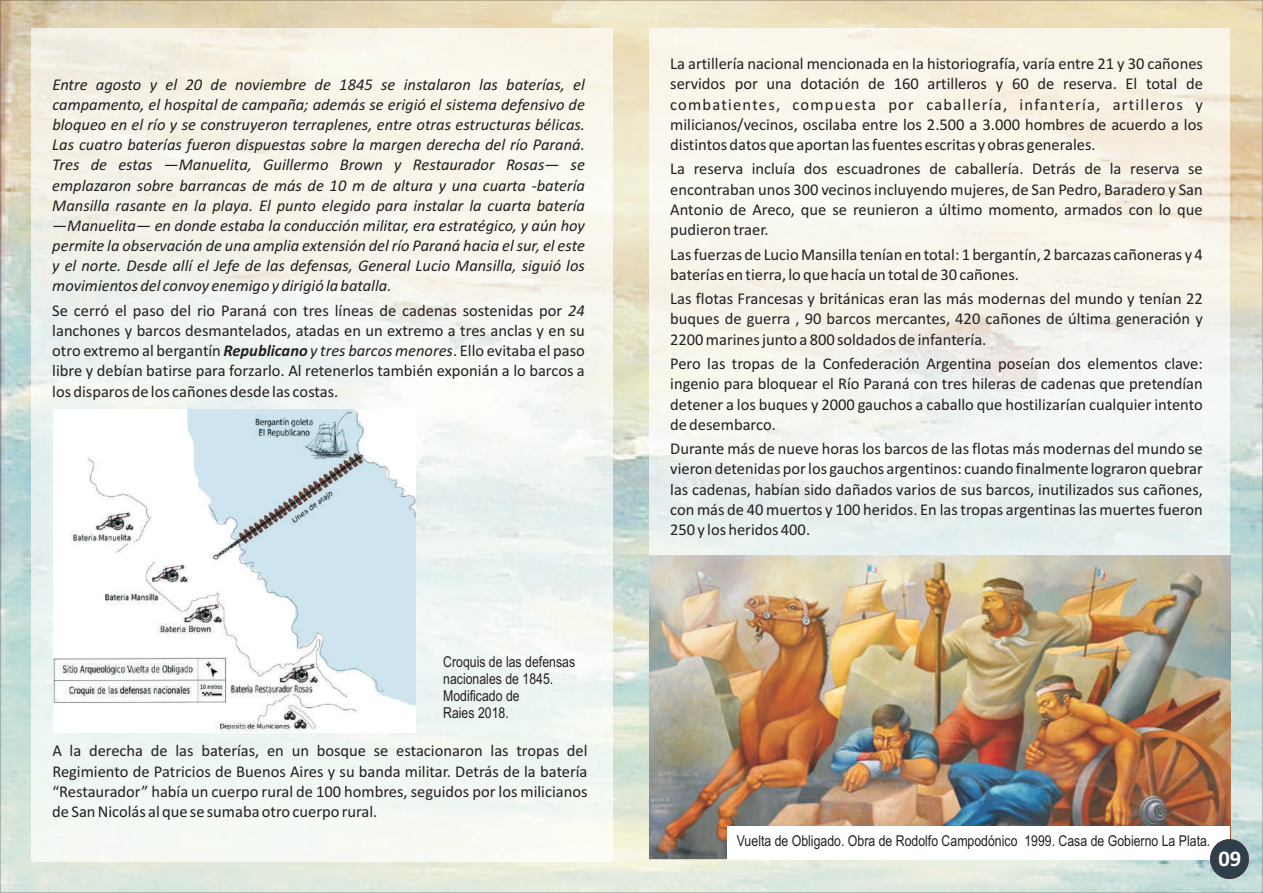
<style>
.page{position:relative;width:1263px;height:893px;background:#fff}
.page>*{position:absolute;margin:0;border:0;box-sizing:border-box;transform-origin:0 0}
.t1{font:700 22.5px "Calibri";color:#fff}
.t2{font:16.5px/20.1px "Calibri";color:#231f20;text-align:justify}
.t3{font:italic 16.5px/20.1px "Calibri";color:#231f20;text-align:justify}
.t4{font:15px/17px "Arial Narrow";color:#231f20}
.s1{font-style:italic}
.s2{font-weight:700;font-style:italic}
</style>
<div class="page">
<img style="left:0;top:0;width:1263px;height:893px">
<img style="left:32px;top:29px;width:580px;height:833px">
<img style="left:649px;top:29px;width:580px;height:526px">
<img style="left:649px;top:555px;width:581px;height:304px">
<div style="left:727px;top:826px;width:502px;height:33px;background:#fff"></div>
<div style="left:1210px;top:839px;width:39px;height:40px;background:#2e3f49;border-radius:50%"></div>
<img style="left:53px;top:409px;width:362px;height:323px">
<p class="t3" style="left:52px;top:76px;width:534px">Entre agosto y el 20 de noviembre de 1845 se instalaron las baterías, el campamento, el hospital de campaña; además se erigió el sistema defensivo de bloqueo en el río y se construyeron terraplenes, entre otras estructuras bélicas.<br>Las cuatro baterías fueron dispuestas sobre la margen derecha del río Paraná.<br>Tres de estas —Manuelita, Guillermo Brown y Restaurador Rosas— se emplazaron sobre barrancas de más de 10 m de altura y una cuarta -batería Mansilla rasante en la playa. El punto elegido para instalar la cuarta batería —Manuelita— en donde estaba la conducción militar, era estratégico, y aún hoy permite la observación de una amplia extensión del río Paraná hacia el sur, el este y el norte. Desde allí el Jefe de las defensas, General Lucio Mansilla, siguió los movimientos del convoy enemigo y dirigió la batalla.</p>
<p class="t2" style="left:52px;top:302px;width:534px">Se cerró el paso del rio Paraná con tres líneas de cadenas sostenidas por <span class="s1">24 </span>lanchones y barcos desmantelados, atadas en un extremo a tres anclas y en su otro extremo al bergantín <span class="s2">Republicano</span> <span class="s1">y tres barcos menores</span>. Ello evitaba el paso libre y debían batirse para forzarlo. Al retenerlos también exponián a lo barcos a los disparos de los cañones desde las costas.</p>
<p class="t4" style="left:443px;top:655px;width:133px">Croquis de las defensas nacionales de 1845.<br>Modificado de<br>Raies 2018.</p>
<p class="t2" style="left:52px;top:742px;width:537px">A la derecha de las baterías, en un bosque se estacionaron las tropas del Regimiento de Patricios de Buenos Aires y su banda militar. Detrás de la batería “Restaurador” había un cuerpo rural de 100 hombres, seguidos por los milicianos de San Nicolás al que se sumaba otro cuerpo rural.</p>
<p class="t2" style="left:670px;top:55px;width:534px">La artillería nacional mencionada en la historiografía, varía entre 21 y 30 cañones servidos por una dotación de 160 artilleros y 60 de reserva. El total de combatientes, compuesta por caballería, infantería, artilleros y milicianos/vecinos, oscilaba entre los 2.500 a 3.000 hombres de acuerdo a los distintos datos que aportan las fuentes escritas y obras generales.</p>
<p class="t2" style="left:670px;top:160px;width:534px">La reserva incluía dos escuadrones de caballería. Detrás de la reserva se encontraban unos 300 vecinos incluyendo mujeres, de San Pedro, Baradero y San Antonio de Areco, que se reunieron a último momento, armados con lo que pudieron traer.</p>
<p class="t2" style="left:670px;top:245px;width:534px">Las fuerzas de Lucio Mansilla tenían en total: 1 bergantín, 2 barcazas cañoneras y 4 baterías en tierra, lo que hacía un total de 30 cañones.</p>
<p class="t2" style="left:670px;top:290px;width:534px">Las flotas Francesas y británicas eran las más modernas del mundo y tenían 22 buques de guerra , 90 barcos mercantes, 420 cañones de última generación y 2200 marines junto a 800 soldados de infantería.</p>
<p class="t2" style="left:670px;top:355px;width:534px">Pero las tropas de la Confederación Argentina poseían dos elementos clave: ingenio para bloquear el Río Paraná con tres hileras de cadenas que pretendían detener a los buques y 2000 gauchos a caballo que hostilizarían cualquier intento de desembarco.</p>
<p class="t2" style="left:670px;top:440px;width:534px">Durante más de nueve horas los barcos de las flotas más modernas del mundo se vieron detenidas por los gauchos argentinos: cuando finalmente lograron quebrar las cadenas, habían sido dañados varios de sus barcos, inutilizados sus cañones, con más de 40 muertos y 100 heridos. En las tropas argentinas las muertes fueron 250 y los heridos 400.</p>
<p class="t4" style="left:737px;top:834px;width:475px">Vuelta de Obligado. Obra de Rodolfo Campodónico 1999. Casa de Gobierno La Plata.</p>
<h1 class="t1" style="left:1218px;top:849px;width:24px">09</h1>
</div>
